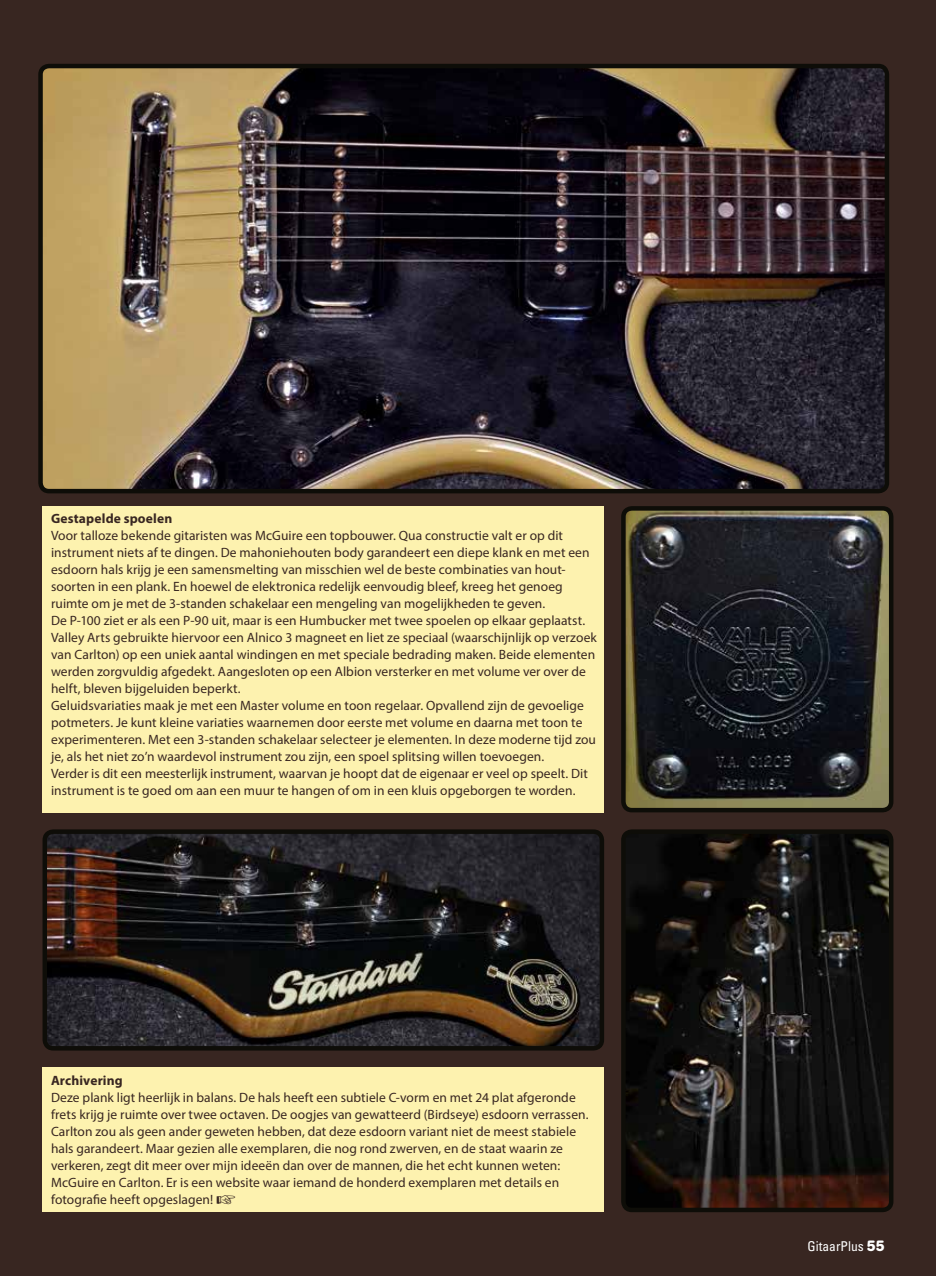
<style>
.page{position:relative;width:936px;height:1276px;background:#fff}
.page>*{position:absolute;margin:0;border:0;box-sizing:border-box;transform-origin:0 0}
.t1{font:13.5px/17px "Myriad Pro";letter-spacing:.005em;color:#382621}
.t2{font:700 13.5px "Myriad Pro";letter-spacing:.01em;color:#382621}
.t3{font:condensed 13.5px "Univers";color:#fff}
.s1{font-family:"AG Book Rounded";font-weight:700;font-stretch:normal;font-size:15px}
</style>
<div class="page">
<div style="left:0;top:0;width:935px;height:1276px;background:#382621"></div>
<div style="left:43px;top:506px;width:561px;height:306px;background:#fdf2af"></div>
<div style="left:43px;top:1067px;width:561px;height:145px;background:#fdf2af"></div>
<img style="left:626px;top:511px;width:262px;height:296px">
<div style="left:621px;top:506px;width:272px;height:306px;border:4px solid #0e0d08;border-radius:9px"></div>
<img style="left:626px;top:834px;width:262px;height:373px">
<div style="left:621px;top:829px;width:272px;height:383px;border:4px solid #0e0d08;border-radius:9px"></div>
<img style="left:43px;top:69px;width:841px;height:419px">
<div style="left:38px;top:64px;width:851px;height:429px;border:4px solid #0e0d08;border-radius:9px"></div>
<img style="left:48px;top:834px;width:551px;height:211px">
<div style="left:43px;top:829px;width:561px;height:221px;border:4px solid #0e0d08;border-radius:9px"></div>
<p class="t2" style="left:51px;top:510px;width:123px">Gestapelde spoelen</p>
<p class="t1" style="left:51px;top:527px;width:547px">Voor talloze bekende gitaristen was McGuire een topbouwer. Qua constructie valt er op dit instrument niets af te dingen. De mahoniehouten body garandeert een diepe klank en met een esdoorn hals krijg je een samensmelting van misschien wel de beste combinaties van hout&shy;soorten in een plank. En hoewel de elektronica redelijk eenvoudig bleef, kreeg het genoeg ruimte om je met de 3-standen schakelaar een mengeling van mogelijkheden te geven.<br>De P-100 ziet er als een P-90 uit, maar is een Humbucker met twee spoelen op elkaar geplaatst.<br>Valley Arts gebruikte hiervoor een Alnico 3 magneet en liet ze speciaal (waarschijnlijk op verzoek van Carlton) op een uniek aantal windingen en met speciale bedrading maken. Beide elementen werden zorgvuldig afgedekt. Aangesloten op een Albion versterker en met volume ver over de helft, bleven bijgeluiden beperkt.<br>Geluidsvariaties maak je met een Master volume en toon regelaar. Opvallend zijn de gevoelige potmeters. Je kunt kleine variaties waarnemen door eerste met volume en daarna met toon te experimenteren. Met een 3-standen schakelaar selecteer je elementen. In deze moderne tijd zou je, als het niet zo’n waardevol instrument zou zijn, een spoel splitsing willen toevoegen.<br>Verder is dit een meesterlijk instrument, waarvan je hoopt dat de eigenaar er veel op speelt. Dit instrument is te goed om aan een muur te hangen of om in een kluis opgeborgen te worden.</p>
<p class="t2" style="left:51px;top:1071px;width:73px">Archivering</p>
<p class="t1" style="left:51px;top:1088px;width:539px">Deze plank ligt heerlijk in balans. De hals heeft een subtiele C-vorm en met 24 plat afgeronde frets krijg je ruimte over twee octaven. De oogjes van gewatteerd (Birdseye) esdoorn verrassen.<br>Carlton zou als geen ander geweten hebben, dat deze esdoorn variant niet de meest stabiele hals garandeert. Maar gezien alle exemplaren, die nog rond zwerven, en de staat waarin ze verkeren, zegt dit meer over mijn ideeën dan over de mannen, die het echt kunnen weten:<br>McGuire en Carlton. Er is een website waar iemand de honderd exemplaren met details en fotografie heeft opgeslagen! ☞</p>
<p class="t3" style="left:807px;top:1238px;width:79px">GitaarPlus <span class="s1">55</span></p>
</div>
